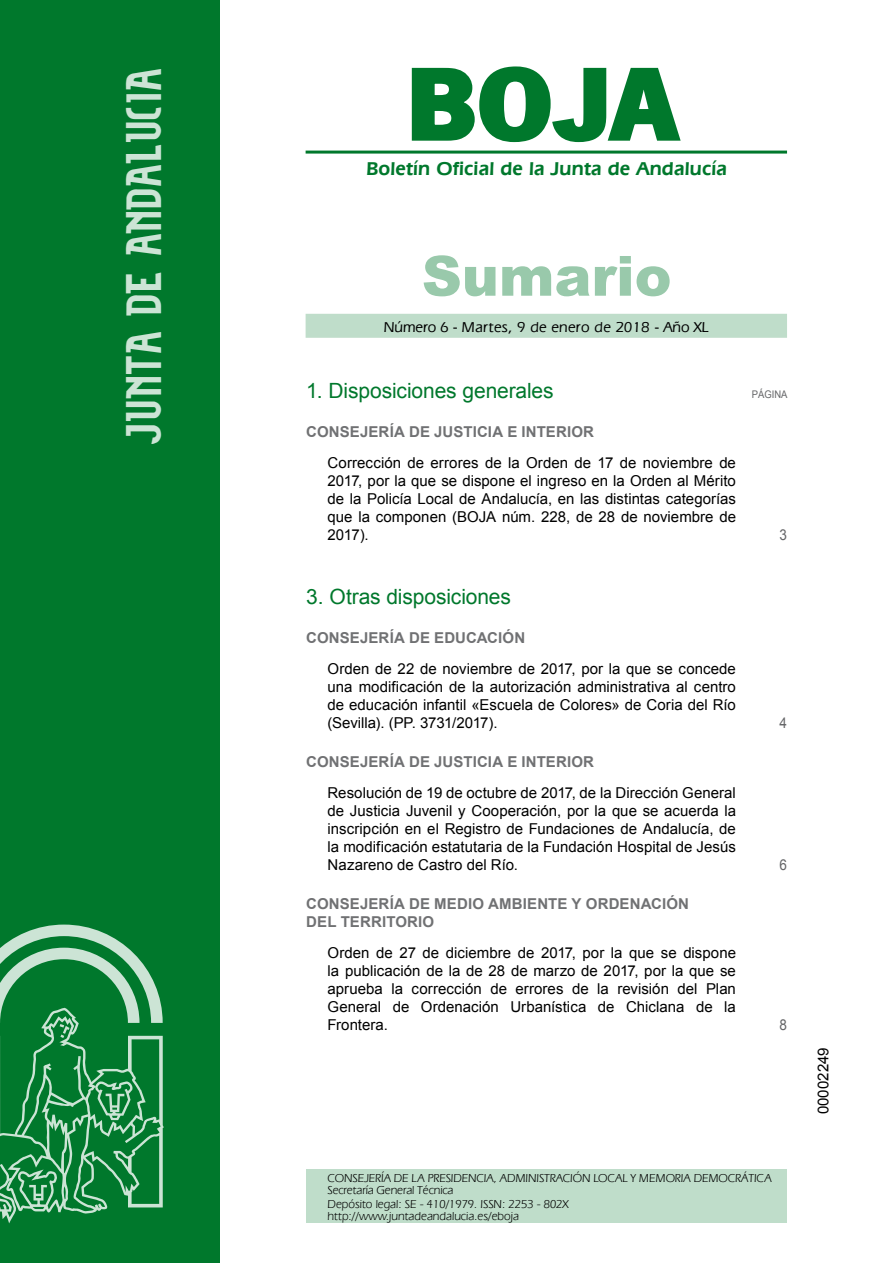
<style>
.page{position:relative;width:893px;height:1263px;background:#fff}
.page>*{position:absolute;margin:0;border:0;box-sizing:border-box;transform-origin:0 0}
.t1{font:700 105px "News Got T";color:#00782c;scale:1.14 1}
.t2{font:900 55.5px "Arial";color:#99c9ab}
.t3{font:27px "Alfabeto Andaluz Nuevo";color:#cce4d5}
.t4{font:21px "Arial";letter-spacing:-.005em;color:#00782c}
.t5{font:600 19.5px "Eras IT Cby BT";letter-spacing:.01em;color:#00782c}
.t6{font:15px/18px "Arial";color:#000;text-align:justify}
.t7{font:700 15px/18px "Arial";letter-spacing:.01em;color:#707173}
.t8{font:500 15px "Eras IT Cby BT";letter-spacing:.025em;color:#000}
.t9{font:15px "Arial";color:#646567;scale:.9 1}
.t10{font:12px/12px "Eras IT Cby BT";letter-spacing:-.01em;color:#000}
.t11{font:10.5px "Arial";color:#646567;scale:.9 1}
</style>
<div class="page">
<hr style="left:305px;top:151px;width:482px;height:3px;background:#00782c">
<div style="left:305px;top:314px;width:482px;height:24px;background:#bfddca"></div>
<div style="left:0;top:0;width:219px;height:1263px;background:#00782c"></div>
<svg style="left:0;top:925px;width:164px;height:298px"></svg>
<svg style="left:411px;top:66px;width:270px;height:77px"></svg>
<div style="left:306px;top:1169px;width:481px;height:54px;background:#bfddca"></div>
<h3 class="t3" style="left:136px;top:446px;width:379px;rotate:-90deg">JUNTA DE ANDALUCIA</h3>
<h1 class="t1" style="left:405px;top:42px;width:240px">BOJA</h1>
<h3 class="t5" style="left:366px;top:157px;width:362px">Boletín Oficial de la Junta de Andalucía</h3>
<h2 class="t2" style="left:422px;top:236px;width:251px">Sumario</h2>
<p class="t8" style="left:384px;top:317px;width:326px">Número 6 - Martes, 9 de enero de 2018 - Año XL</p>
<h3 class="t4" style="left:306px;top:377px;width:249px">1. Disposiciones generales</h3>
<p class="t11" style="left:751px;top:388px;width:41px">PÁGINA</p>
<p class="t7" style="left:306px;top:424px;width:289px">CONSEJERÍA DE JUSTICIA E INTERIOR</p>
<p class="t6" style="left:327px;top:454px;width:410px">Corrección de errores de la Orden de 17 de noviembre de 2017, por la que se dispone el ingreso en la Orden al Mérito de la Policía Local de Andalucía, en las distintas categorías que la componen (BOJA núm. 228, de 28 de noviembre de 2017).</p>
<p class="t9" style="left:779px;top:525px;width:10px">3</p>
<h3 class="t4" style="left:306px;top:583px;width:206px">3. Otras disposiciones</h3>
<p class="t7" style="left:306px;top:629px;width:220px">CONSEJERÍA DE EDUCACIÓN</p>
<p class="t6" style="left:327px;top:660px;width:410px">Orden de 22 de noviembre de 2017, por la que se concede una modificación de la autorización administrativa al centro de educación infantil «Escuela de Colores» de Coria del Río (Sevilla). (PP. 3731/2017).</p>
<p class="t7" style="left:306px;top:753px;width:289px">CONSEJERÍA DE JUSTICIA E INTERIOR</p>
<p class="t6" style="left:327px;top:784px;width:410px">Resolución de 19 de octubre de 2017, de la Dirección General de Justicia Juvenil y Cooperación, por la que se acuerda la inscripción en el Registro de Fundaciones de Andalucía, de la modificación estatutaria de la Fundación Hospital de Jesús Nazareno de Castro del Río.</p>
<p class="t7" style="left:306px;top:895px;width:384px">CONSEJERÍA DE MEDIO AM BIENTE Y ORDENACIÓN<br>DEL TERRITORIO</p>
<p class="t6" style="left:327px;top:944px;width:410px">Orden de 27 de diciembre de 2017, por la que se dispone la publicación de la de 28 de marzo de 2017, por la que se aprueba la corrección de errores de la revisión del Plan General de Ordenación Urbanística de Chiclana de la Frontera.</p>
<p class="t9" style="left:779px;top:713px;width:10px">4</p>
<p class="t9" style="left:779px;top:855px;width:10px">6</p>
<p class="t9" style="left:779px;top:1015px;width:10px">8</p>
<p class="t10" style="left:327px;top:1171px;width:445px">CONSEJERÍA DE LA PRESIDENCIA, ADMINISTRACIÓN LOCAL Y MEMORIA DEMOCRÁTICA<br>Secretaría General Técnica</p>
<p class="t10" style="left:327px;top:1198px;width:243px">Depósito legal: SE - 410/1979. ISSN: 2253 - 802X http://www.juntadeandalucia.es/eboja</p>
<p class="t6" style="left:814px;top:1114px;width:68px;rotate:-90deg">00002249</p>
</div>
